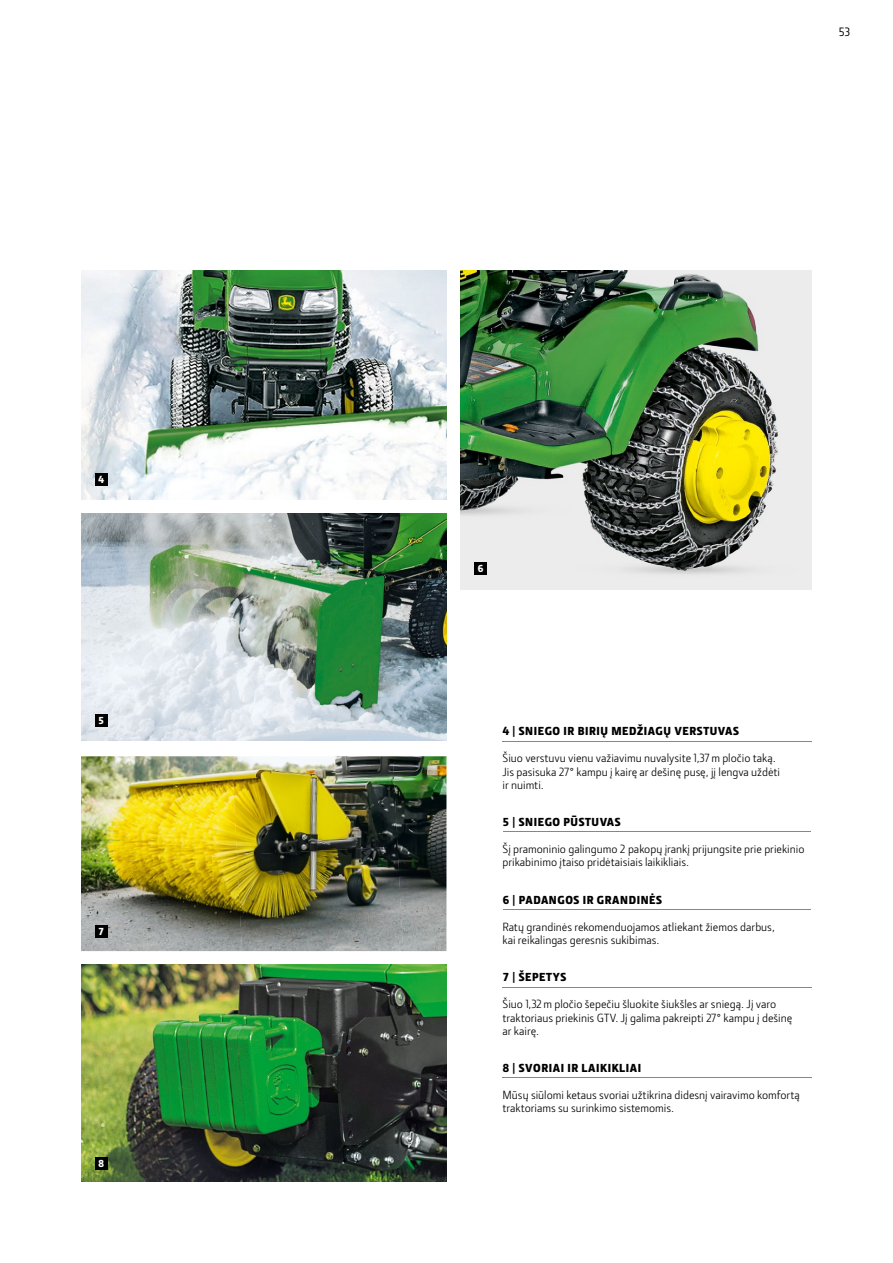
<style>
.page{position:relative;width:893px;height:1263px;background:#fff}
.page>*{position:absolute;margin:0;border:0;box-sizing:border-box;transform-origin:0 0}
.t1{font:12px/13.5px "JD Sans Pro";color:#000}
.t2{font:900 12px "Section";letter-spacing:.05em;color:#000}
.t3{font:500 12px "JD Sans Pro";color:#000}
.t4{font:900 10.5px "Section";color:#fff}
</style>
<div class="page">
<img style="left:461px;top:270px;width:351px;height:319px">
<img style="left:461px;top:270px;width:299px;height:302px">
<img style="left:81px;top:756px;width:151px;height:99px">
<img style="left:232px;top:756px;width:161px;height:99px">
<img style="left:393px;top:756px;width:53px;height:195px">
<img style="left:81px;top:855px;width:156px;height:96px">
<img style="left:237px;top:846px;width:166px;height:105px">
<img style="left:81px;top:965px;width:365px;height:217px">
<img style="left:81px;top:270px;width:365px;height:230px">
<div style="left:95px;top:473px;width:13px;height:13px;background:#000"></div>
<img style="left:81px;top:514px;width:365px;height:226px">
<div style="left:95px;top:714px;width:13px;height:13px;background:#000"></div>
<div style="left:95px;top:925px;width:13px;height:13px;background:#000"></div>
<div style="left:95px;top:1157px;width:13px;height:13px;background:#000"></div>
<div style="left:474px;top:562px;width:13px;height:13px;background:#000"></div>
<hr style="left:502px;top:987px;width:310px;height:1px;background:#878786">
<hr style="left:502px;top:1078px;width:310px;height:1px;background:#878786">
<hr style="left:502px;top:741px;width:310px;height:1px;background:#878786">
<hr style="left:502px;top:831px;width:310px;height:1px;background:#878786">
<hr style="left:502px;top:909px;width:310px;height:1px;background:#878786">
<p class="t4" style="left:98px;top:472px;width:7px">4</p>
<p class="t4" style="left:98px;top:713px;width:7px">5</p>
<p class="t4" style="left:98px;top:925px;width:7px">7</p>
<p class="t4" style="left:98px;top:1156px;width:7px">8</p>
<p class="t3" style="left:839px;top:23px;width:13px">53</p>
<p class="t4" style="left:478px;top:562px;width:7px">6</p>
<p class="t2" style="left:503px;top:723px;width:238px">4 | SNIEGO IR BIRIŲ MEDŽIAGŲ VERSTUVAS</p>
<p class="t1" style="left:502px;top:751px;width:279px">Šiuo verstuvu vienu važiavimu nuvalysite 1,37 m pločio taką.<br>Jis pasisuka 27° kampu į kairę ar dešinę pusę, jį lengva uždėti ir nuimti.</p>
<p class="t2" style="left:503px;top:814px;width:119px">5 | SNIEGO PŪSTUVAS</p>
<p class="t1" style="left:502px;top:841px;width:304px">Šį pramoninio galingumo 2 pakopų įrankį prijungsite prie priekinio prikabinimo įtaiso pridėtaisiais laikikliais.</p>
<p class="t2" style="left:503px;top:892px;width:161px">6 | PADANGOS IR GRANDINĖS</p>
<p class="t1" style="left:502px;top:919px;width:274px">Ratų grandinės rekomenduojamos atliekant žiemos darbus, kai reikalingas geresnis sukibimas.</p>
<p class="t2" style="left:503px;top:969px;width:65px">7 | ŠEPETYS</p>
<p class="t1" style="left:502px;top:997px;width:291px">Šiuo 1,32 m pločio šepečiu šluokite šiukšles ar sniegą. Jį varo traktoriaus priekinis GTV. Jį galima pakreipti 27° kampu į dešinę ar kairę.</p>
<p class="t2" style="left:503px;top:1060px;width:140px">8 | SVORIAI IR LAIKIKLIAI</p>
<p class="t1" style="left:502px;top:1088px;width:299px">Mūsų siūlomi ketaus svoriai užtikrina didesnį vairavimo komfortą traktoriams su surinkimo sistemomis.</p>
</div>
